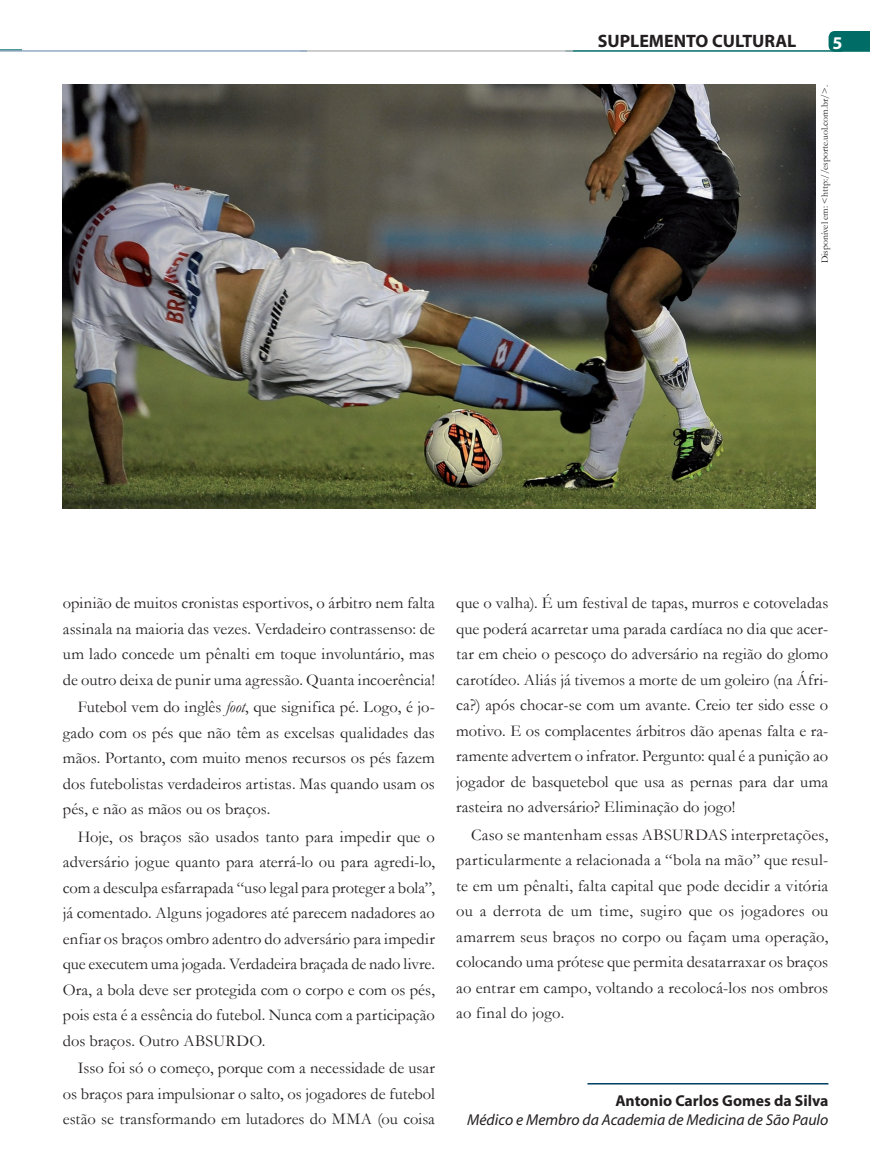
<style>
.page{position:relative;width:870px;height:1168px;background:#fff}
.page>*{position:absolute;margin:0;border:0;box-sizing:border-box;transform-origin:0 0}
.t1{font:700 18px "Myriad";color:#231f20}
.t2{font:700 18px "Myriad";color:#fff}
.t3{font:16.5px/25.5px "Garamond";letter-spacing:.005em;color:#231f20;text-align:justify}
.t4{font:italic 15.75px "Myriad";color:#231f20}
.t5{font:700 15.75px "Myriad";color:#231f20}
.t6{font:9.75px "Garamond";color:#231f20}
.s1{font-style:italic}
</style>
<div class="page">
<hr style="left:0;top:49px;width:22px;height:2px;background:#006c66">
<hr style="left:565px;top:50px;width:277px;height:2px;background:#006c66">
<hr style="left:300px;top:50px;width:273px;height:2px;background:#bcbdc0">
<svg style="left:828px;top:31px;width:42px;height:21px"></svg>
<hr style="left:0;top:50px;width:307px;height:2px;background:#94abc2">
<hr style="left:587px;top:1083px;width:241px;height:1px;background:#003f61">
<img style="left:63px;top:85px;width:752px;height:423px">
<p class="t1" style="left:598px;top:32px;width:136px">SUPLEMENTO cultu</p>
<p class="t1" style="left:764px;top:32px;width:32px">ral</p>
<p class="t2" style="left:832px;top:33px;width:11px">5</p>
<p class="t6" style="left:818px;top:263px;width:180px;rotate:-90deg">Disponível em: &lt;http://esporte.uol.com.br/&gt;.</p>
<p class="t3" style="left:63px;top:589px;width:374px">opinião de muitos cronistas esportivos, o árbitro nem falta assinala na maioria das vezes. Verdadeiro contrassenso: de um lado concede um pênalti em toque involuntário, mas de outro deixa de punir uma agressão. Quanta incoerência!</p>
<p class="t3" style="left:63px;top:694px;width:374px;text-indent:15px">Futebol vem do inglês <span class="s1">foot</span>, que significa pé. Logo, é jo&shy;gado com os pés que não têm as excelsas qualidades das mãos. Portanto, com muito menos recursos os pés fazem dos futebolistas verdadeiros artistas. Mas quando usam os pés, e não as mãos ou os braços.</p>
<p class="t3" style="left:63px;top:823px;width:374px;text-indent:15px">Hoje, os braços são usados tanto para impedir que o adversário jogue quanto para aterrá-lo ou para agredi-lo, com a desculpa esfarrapada “uso legal para proteger a bola”, já comentado. Alguns jogadores até parecem nadadores ao enfiar os braços ombro adentro do adversário para impedir que executem uma jogada. Verdadeira braçada de nado livre.<br>Ora, a bola deve ser protegida com o corpo e com os pés, pois esta é a essência do futebol. Nunca com a participação dos braços. Outro ABSURDO.</p>
<p class="t3" style="left:63px;top:1055px;width:374px;text-indent:15px">Isso foi só o começo, porque com a necessidade de usar os braços para impulsionar o salto, os jogadores de futebol estão se transformando em lutadores do MMA (ou coisa</p>
<p class="t3" style="left:456px;top:589px;width:374px">que o valha). É um festival de tapas, murros e cotoveladas que poderá acarretar uma parada cardíaca no dia que acer&shy;tar em cheio o pescoço do adversário na região do glomo carotídeo. Aliás já tivemos a morte de um goleiro (na Áfri&shy;ca?) após chocar-se com um avante. Creio ter sido esse o motivo. E os complacentes árbitros dão apenas falta e ra&shy;ramente advertem o infrator. Pergunto: qual é a punição ao jogador de basquetebol que usa as pernas para dar uma rasteira no adversário? Eliminação do jogo!</p>
<p class="t3" style="left:456px;top:821px;width:374px;text-indent:15px">Caso se mantenham essas ABSURDAS interpretações, particularmente a relacionada a “bola na mão” que resul&shy;te em um pênalti, falta capital que pode decidir a vitória ou a derrota de um time, sugiro que os jogadores ou amarrem seus braços no corpo ou façam uma operação, colocando uma prótese que permita desatarraxar os braços ao entrar em campo, voltando a recolocá-los nos ombros ao final do jogo.</p>
<p class="t5" style="left:615px;top:1092px;width:215px">Antonio Carlos Gomes da Silva</p>
<p class="t4" style="left:467px;top:1112px;width:363px">Médico e Membro da Academia de Medicina de São Paulo</p>
</div>
